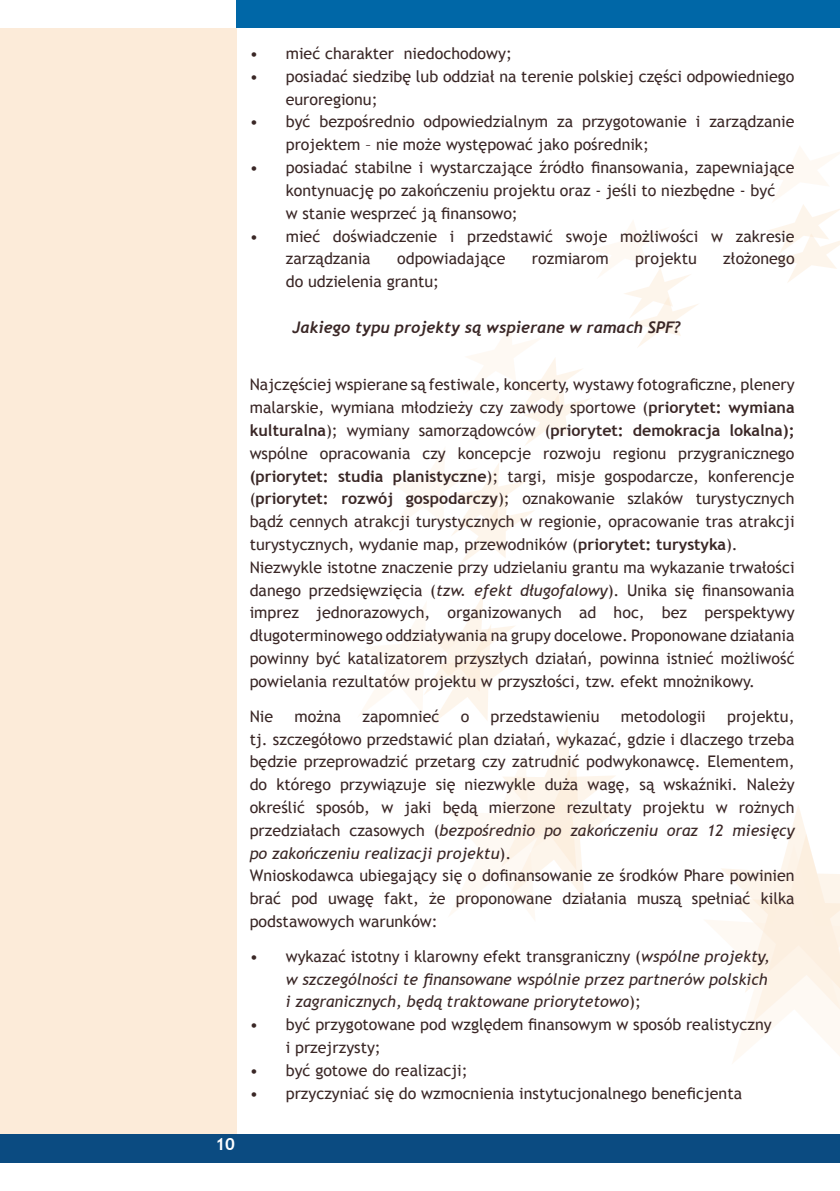
<style>
.page{position:relative;width:840px;height:1191px;background:#fff}
.page>*{position:absolute;margin:0;border:0;box-sizing:border-box;transform-origin:0 0}
.t1{font:700 16.8px "Trebuchet MS";color:#fff}
.List_Bullet{font:16px/22.8px "Trebuchet MS";color:#3a2726}
.Body_Text{font:16px/22.8px "Trebuchet MS";color:#3a2726;text-align:justify}
.Body_Text-2{font:italic 16px "Trebuchet MS";color:#3a2726}
.Body_Text-3{font:italic 700 16px "Trebuchet";color:#3a2726}
.s1{font-weight:700}
.s2{font-style:italic}
.s3{font-style:normal}
</style>
<div class="page">
<div style="left:0;top:28px;width:236px;height:1106px;background:#fcebd9"></div>
<div style="left:236px;top:0;width:603px;height:28px;background:#0067a7"></div>
<div style="left:0;top:1134px;width:839px;height:28px;background:#0b4b81"></div>
<svg style="left:392px;top:221px;width:306px;height:344px"></svg>
<svg style="left:359px;top:596px;width:265px;height:324px"></svg>
<svg style="left:839px;top:0;width:1px;height:28px"></svg>
<svg style="left:839px;top:1134px;width:1px;height:28px"></svg>
<svg style="left:758px;top:147px;width:82px;height:135px"></svg>
<svg style="left:705px;top:805px;width:135px;height:257px"></svg>
<p class="List_Bullet" style="left:249px;top:42px;width:263px">• mieć charakter niedochodowy;</p>
<p class="List_Bullet" style="left:285px;top:65px;width:510px;text-indent:-36px">• posiadać siedzibę lub oddział na terenie polskiej części odpowiedniego euroregionu;</p>
<p class="List_Bullet" style="left:285px;top:111px;width:510px;text-indent:-36px">• być bezpośrednio odpowiedzialnym za przygotowanie i zarządzanie projektem – nie może występować jako pośrednik;</p>
<p class="List_Bullet" style="left:285px;top:156px;width:510px;text-indent:-36px">• posiadać stabilne i wystarczające źródło finansowania, zapewniające kontynuację po zakończeniu projektu oraz - jeśli to niezbędne - być</p>
<p class="List_Bullet" style="left:285px;top:202px;width:233px">w stanie wesprzeć ją finansowo;</p>
<p class="List_Bullet" style="left:285px;top:225px;width:510px;text-indent:-36px">• mieć doświadczenie i przedstawić swoje możliwości w zakresie zarządzania</p>
<p class="List_Bullet" style="left:397px;top:247px;width:110px">odpowiadające</p>
<p class="List_Bullet" style="left:531px;top:247px;width:78px">rozmiarom</p>
<p class="List_Bullet" style="left:635px;top:247px;width:63px">projektu</p>
<p class="List_Bullet" style="left:722px;top:247px;width:73px">złożonego</p>
<p class="List_Bullet" style="left:285px;top:270px;width:155px">do udzielenia grantu;</p>
<p class="Body_Text-3" style="left:292px;top:317px;width:390px">Jakiego typu projekty są wspierane w ramach SPF?</p>
<p class="t1" style="left:215px;top:1133px;width:21px">10</p>
<p class="List_Bullet" style="left:249px;top:373px;width:546px;text-align:justify">Najczęściej wspierane są festiwale, koncerty, wystawy fotograficzne, plenery malarskie, wymiana młodzieży czy zawody sportowe (<span class="s1">priorytet: wymiana kulturalna</span>); wymiany samorządowców (<span class="s1">priorytet: demokracja lokalna); </span>wspólne opracowania czy koncepcje rozwoju regionu przygranicznego <span class="s1">(priorytet: studia planistyczne</span>); targi, misje gospodarcze, konferencje (<span class="s1">priorytet: rozwój gospodarczy</span>); oznakowanie szlaków turystycznych bądź cennych atrakcji turystycznych w regionie, opracowanie tras atrakcji turystycznych, wydanie map, przewodników (<span class="s1">priorytet: turystyka</span>).</p>
<p class="Body_Text" style="left:249px;top:556px;width:546px">Niezwykle istotne znaczenie przy udzielaniu grantu ma wykazanie trwałości danego przedsięwzięcia (<span class="s2">tzw. efekt długofalowy</span>). Unika się finansowania imprez jednorazowych, organizowanych ad hoc, bez perspektywy długoterminowego oddziaływania na grupy docelowe. Proponowane działania powinny być katalizatorem przyszłych działań, powinna istnieć możliwość powielania rezultatów projektu w przyszłości, tzw. efekt mnożnikowy.</p>
<p class="Body_Text" style="left:249px;top:705px;width:25px">Nie</p>
<p class="Body_Text" style="left:294px;top:705px;width:48px">można</p>
<p class="Body_Text" style="left:362px;top:705px;width:78px">zapomnieć</p>
<p class="Body_Text" style="left:460px;top:705px;width:10px">o</p>
<p class="Body_Text" style="left:490px;top:705px;width:110px">przedstawieniu</p>
<p class="Body_Text" style="left:620px;top:705px;width:86px">metodologii</p>
<p class="Body_Text" style="left:726px;top:705px;width:69px">projektu,</p>
<p class="Body_Text" style="left:249px;top:727px;width:546px">tj. szczegółowo przedstawić plan działań, wykazać, gdzie i dlaczego trzeba będzie przeprowadzić przetarg czy zatrudnić podwykonawcę. Elementem, do którego przywiązuje się niezwykle duża wagę, są wskaźniki. Należy określić sposób, w jaki będą mierzone rezultaty projektu w rożnych przedziałach czasowych (<span class="s2">bezpośrednio po zakończeniu oraz 12 miesięcy</span></p>
<p class="Body_Text-2" style="left:249px;top:843px;width:263px">po zakończeniu realizacji projektu<span class="s3">).</span></p>
<p class="Body_Text" style="left:249px;top:864px;width:546px">Wnioskodawca ubiegający się o dofinansowanie ze środków Phare powinien brać pod uwagę fakt, że proponowane działania muszą spełniać kilka podstawowych warunków:</p>
<p class="List_Bullet" style="left:249px;top:945px;width:521px">• wykazać istotny i klarowny efekt transgraniczny (<span class="s2">wspólne projekty,</span></p>
<p class="Body_Text-2" style="left:285px;top:969px;width:483px">w szczególności te finansowane wspólnie przez partnerów polskich</p>
<p class="Body_Text-2" style="left:285px;top:992px;width:356px">i zagranicznych, będą traktowane priorytetowo<span class="s3">);</span></p>
<p class="List_Bullet" style="left:249px;top:1013px;width:523px">• być przygotowane pod względem finansowym w sposób realistyczny</p>
<p class="List_Bullet" style="left:285px;top:1036px;width:96px">i przejrzysty;</p>
<p class="List_Bullet" style="left:249px;top:1059px;width:219px">• być gotowe do realizacji;</p>
<p class="List_Bullet" style="left:249px;top:1081px;width:493px">• przyczyniać się do wzmocnienia instytucjonalnego beneficjenta</p>
</div>
